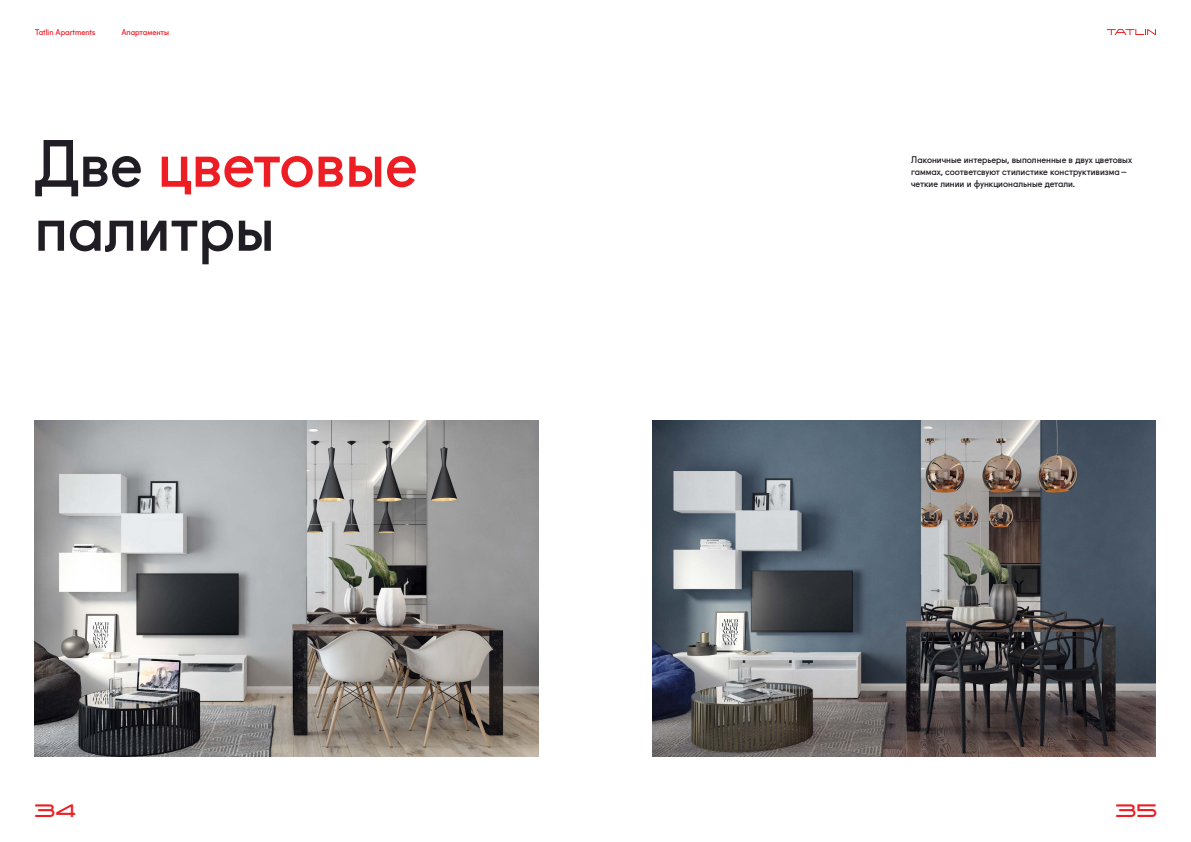
<style>
.page{position:relative;width:1191px;height:842px;background:#fff}
.page>*{position:absolute;margin:0;border:0;box-sizing:border-box;transform-origin:0 0}
.t1{font:64px "Fugue";color:#ed1d24}
.t2{font:64px "Fugue";color:#211d24}
.t3{font:18px "Tatlin";color:#ed1d24}
.t4{font:9.3px/11.7px "Fugue";color:#211d24}
.t5{font:8px "Fugue";color:#ed1d24}
.s1{color:#211d24}
</style>
<div class="page">
<img style="left:652px;top:421px;width:504px;height:335px">
<img style="left:35px;top:421px;width:504px;height:336px">
<svg style="left:1106px;top:29px;width:50px;height:6px"></svg>
<p class="t5" style="left:35px;top:26px;width:62px">Tatlin Apartments</p>
<p class="t5" style="left:121px;top:26px;width:49px">Апартаменты</p>
<h1 class="t1" style="left:35px;top:113px;width:384px"><span class="s1">Две</span> цветовые</h1>
<h1 class="t2" style="left:35px;top:177px;width:242px">палитры</h1>
<h2 class="t3" style="left:35px;top:801px;width:43px">34</h2>
<p class="t4" style="left:911px;top:153px;width:222px">Лаконичные интерьеры, выполненные в двух цветовых гаммах, соответсвуют стилистике конструктивизма–</p>
<p class="t4" style="left:911px;top:177px;width:165px">четкие линии и функциональные детали.</p>
<h2 class="t3" style="left:1115px;top:801px;width:43px">35</h2>
</div>
